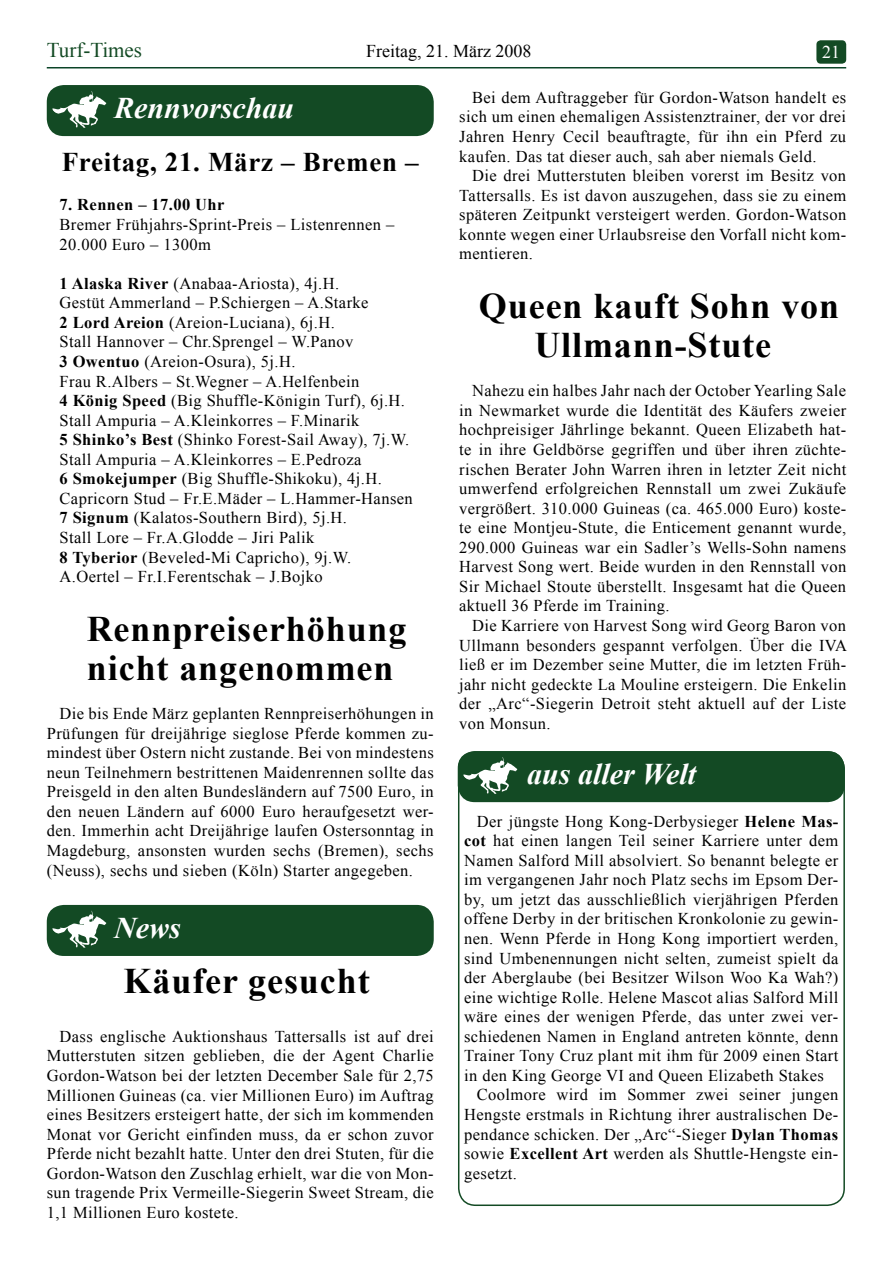
<style>
.page{position:relative;width:893px;height:1263px;background:#fff}
.page>*{position:absolute;margin:0;border:0;box-sizing:border-box;transform-origin:0 0}
.t1{font:700 36px/39.2px "Times New Roman";letter-spacing:.025em;color:#000}
.t2{font:italic 700 30px "Times New Roman";color:#fff}
.t3{font:700 27px "Times New Roman";letter-spacing:.025em;color:#000}
.t4{font:21px "Times New Roman";color:#134a24}
.t5{font:18px "Times New Roman";color:#000}
.t6{font:18px "Times New Roman";color:#fff}
.t7{font:16.5px/19.5px "Times New Roman";letter-spacing:.025em;color:#000;text-align:justify}
.t8{font:700 16.5px "Times New Roman";letter-spacing:.025em;color:#000}
.s1{font-weight:700}
</style>
<div class="page">
<hr style="left:47px;top:67px;width:799px;height:1px;background:#0b4427">
<div style="left:816px;top:40px;width:30px;height:24px;background:#134a24;border-radius:4px"></div>
<div style="left:47px;top:85px;width:387px;height:51px;background:#134a24;border-radius:17px"></div>
<svg style="left:52px;top:91px;width:54px;height:37px"></svg>
<div style="left:47px;top:905px;width:387px;height:51px;background:#134a24;border-radius:17px"></div>
<svg style="left:52px;top:911px;width:54px;height:37px"></svg>
<div style="left:458px;top:751px;width:387px;height:51px;background:#134a24;border-radius:17px"></div>
<svg style="left:463px;top:757px;width:54px;height:37px"></svg>
<div style="left:458px;top:751px;width:387px;height:455px;border:2px solid #134a24;border-radius:17px"></div>
<p class="t4" style="left:47px;top:36px;width:97px">Turf-Times</p>
<p class="t5" style="left:366px;top:39px;width:167px">Freitag, 21. März 2008</p>
<p class="t6" style="left:822px;top:39px;width:19px">21</p>
<h2 class="t2" style="left:114px;top:87px;width:182px">Rennvorschau</h2>
<p class="t7" style="left:459px;top:87px;width:388px;text-indent:13px">Bei dem Auftraggeber für Gordon-Watson handelt es sich um einen ehemaligen Assistenztrainer, der vor drei Jahren Henry Cecil beauftragte, für ihn ein Pferd zu kaufen. Das tat dieser auch, sah aber niemals Geld.</p>
<p class="t7" style="left:459px;top:166px;width:389px;text-indent:13px">Die drei Mutterstuten bleiben vorerst im Besitz von Tattersalls. Es ist davon auszugehen, dass sie zu einem späteren Zeitpunkt versteigert werden. Gordon-Watson konnte wegen einer Urlaubsreise den Vorfall nicht kom&shy;mentieren.</p>
<h1 class="t1" style="left:479px;top:286px;width:362px;text-align:center">Queen kauft Sohn von<br>Ullmann-Stute</h1>
<p class="t7" style="left:459px;top:381px;width:389px;text-indent:13px">Nahezu ein halbes Jahr nach der October Yearling Sale in Newmarket wurde die Identität des Käufers zweier hochpreisiger Jährlinge bekannt. Queen Elizabeth hat&shy;te in ihre Geldbörse gegriffen und über ihren züchte&shy;rischen Berater John Warren ihren in letzter Zeit nicht umwerfend erfolgreichen Rennstall um zwei Zukäufe vergrößert. 310.000 Guineas (ca. 465.000 Euro) koste&shy;te eine Montjeu-Stute, die Enticement genannt wurde, 290.000 Guineas war ein Sadler’s Wells-Sohn namens Harvest Song wert. Beide wurden in den Rennstall von Sir Michael Stoute überstellt. Insgesamt hat die Queen aktuell 36 Pferde im Training.</p>
<p class="t7" style="left:459px;top:615px;width:389px;text-indent:13px">Die Karriere von Harvest Song wird Georg Baron von Ullmann besonders gespannt verfolgen. Über die IVA ließ er im Dezember seine Mutter, die im letzten Früh&shy;jahr nicht gedeckte La Mouline ersteigern. Die Enkelin der „Arc“-Siegerin Detroit steht aktuell auf der Liste von Monsun.</p>
<h2 class="t2" style="left:527px;top:753px;width:171px">aus aller Welt</h2>
<p class="t7" style="left:477px;top:811px;width:363px">Der jüngste Hong Kong-Derbysieger <span class="s1">Helene Mas-</span></p>
<p class="t7" style="left:464px;top:831px;width:376px"><span class="s1">cot</span> hat einen langen Teil seiner Karriere unter dem</p>
<p class="t7" style="left:464px;top:850px;width:376px">Namen Salford Mill absolviert. So benannt belegte er</p>
<p class="t7" style="left:464px;top:870px;width:376px">im vergangenen Jahr noch Platz sechs im Epsom Der-</p>
<p class="t7" style="left:464px;top:889px;width:376px">by, um jetzt das ausschließlich vierjährigen Pferden</p>
<p class="t7" style="left:464px;top:909px;width:376px">offene Derby in der britischen Kronkolonie zu gewin-</p>
<p class="t7" style="left:464px;top:928px;width:376px">nen. Wenn Pferde in Hong Kong importiert werden,</p>
<p class="t7" style="left:464px;top:948px;width:376px">sind Umbenennungen nicht selten, zumeist spielt da</p>
<p class="t7" style="left:464px;top:967px;width:376px">der Aberglaube (bei Besitzer Wilson Woo Ka Wah?)</p>
<p class="t7" style="left:464px;top:987px;width:376px">eine wichtige Rolle. Helene Mascot alias Salford Mill</p>
<p class="t7" style="left:464px;top:1007px;width:376px">wäre eines der wenigen Pferde, das unter zwei ver-</p>
<p class="t7" style="left:464px;top:1026px;width:376px">schiedenen Namen in England antreten könnte, denn</p>
<p class="t7" style="left:464px;top:1046px;width:376px">Trainer Tony Cruz plant mit ihm für 2009 einen Start</p>
<p class="t7" style="left:464px;top:1065px;width:361px">in den King George VI and Queen Elizabeth Stakes</p>
<p class="t7" style="left:477px;top:1085px;width:363px">Coolmore wird im Sommer zwei seiner jungen</p>
<p class="t7" style="left:464px;top:1104px;width:376px">Hengste erstmals in Richtung ihrer australischen De-</p>
<p class="t7" style="left:464px;top:1124px;width:376px">pendance schicken. Der „Arc“-Sieger <span class="s1">Dylan Thomas</span></p>
<p class="t7" style="left:464px;top:1143px;width:376px">sowie <span class="s1">Excellent Art</span> werden als Shuttle-Hengste ein-</p>
<p class="t7" style="left:464px;top:1163px;width:54px">gesetzt.</p>
<h3 class="t3" style="left:62px;top:144px;width:358px">Freitag, 21. März – Bremen –</h3>
<p class="t8" style="left:60px;top:194px;width:166px">7. Rennen – 17.00 Uhr</p>
<p class="t7" style="left:60px;top:214px;width:336px">Bremer Frühjahrs-Sprint-Preis – Listenrennen –<br>20.000 Euro – 1300m</p>
<p class="t7" style="left:60px;top:273px;width:355px;text-align:left"><span class="s1">1 Alaska River</span> (Anabaa-Ariosta), 4j.H.<br>Gestüt Ammerland – P.Schiergen – A.Starke<br><span class="s1">2 Lord Areion</span> (Areion-Luciana), 6j.H.<br>Stall Hannover – Chr.Sprengel – W.Panov<br><span class="s1">3 Owentuo</span> (Areion-Osura), 5j.H.<br>Frau R.Albers – St.Wegner – A.Helfenbein<br><span class="s1">4 König Speed</span> (Big Shuffle-Königin Turf), 6j.H.<br>Stall Ampuria – A.Kleinkorres – F.Minarik<br><span class="s1">5 Shinko’s Best</span> (Shinko Forest-Sail Away), 7j.W.<br>Stall Ampuria – A.Kleinkorres – E.Pedroza<br><span class="s1">6 Smokejumper</span> (Big Shuffle-Shikoku), 4j.H.<br>Capricorn Stud – Fr.E.Mäder – L.Hammer-Hansen <span class="s1">7 Signum</span> (Kalatos-Southern Bird), 5j.H.<br>Stall Lore – Fr.A.Glodde – Jiri Palik<br><span class="s1">8 Tyberior</span> (Beveled-Mi Capricho), 9j.W.<br>A.Oertel – Fr.I.Ferentschak – J.Bojko</p>
<h1 class="t1" style="left:87px;top:608px;width:321px">Rennpreiserhöhung nicht angenommen</h1>
<p class="t7" style="left:47px;top:703px;width:388px;text-indent:13px">Die bis Ende März geplanten Rennpreiserhöhungen in Prüfungen für dreijährige sieglose Pferde kommen zu&shy;mindest über Ostern nicht zustande. Bei von mindestens neun Teilnehmern bestrittenen Maidenrennen sollte das Preisgeld in den alten Bundesländern auf 7500 Euro, in den neuen Ländern auf 6000 Euro heraufgesetzt wer&shy;den. Immerhin acht Dreijährige laufen Ostersonntag in Magdeburg, ansonsten wurden sechs (Bremen), sechs (Neuss), sechs und sieben (Köln) Starter angegeben.</p>
<h2 class="t2" style="left:114px;top:907px;width:68px">News</h2>
<h1 class="t1" style="left:124px;top:960px;width:248px">Käufer gesucht</h1>
<p class="t7" style="left:47px;top:1026px;width:389px;text-indent:13px">Dass englische Auktionshaus Tattersalls ist auf drei Mutterstuten sitzen geblieben, die der Agent Charlie Gordon-Watson bei der letzten December Sale für 2,75<br>Millionen Guineas (ca. vier Millionen Euro) im Auftrag eines Besitzers ersteigert hatte, der sich im kommenden Monat vor Gericht einfinden muss, da er schon zuvor Pferde nicht bezahlt hatte. Unter den drei Stuten, für die Gordon-Watson den Zuschlag erhielt, war die von Mon&shy;sun tragende Prix Vermeille-Siegerin Sweet Stream, die 1,1 Millionen Euro kostete.</p>
</div>
